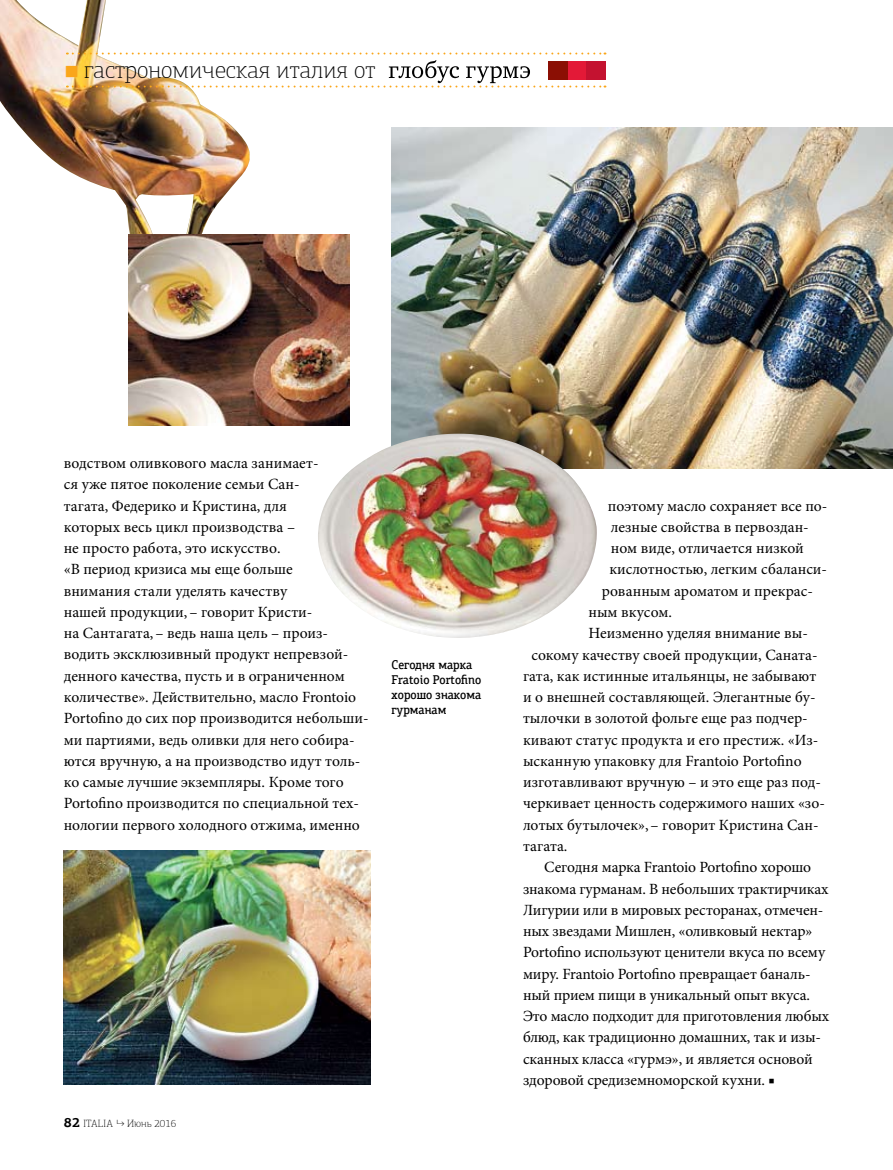
<style>
.page{position:relative;width:893px;height:1170px;background:#fff}
.page>*{position:absolute;margin:0;border:0;box-sizing:border-box;transform-origin:0 0}
.t1{font:100 24px "PF Agora Slab Pro";color:#000}
.t2{font:15.6px/21.3px "Minion Pro";color:#000}
.t3{font:500 12.75px/15px "PF Agora Slab Pro";color:#000;scale:.9 1}
.t4{font:100 10.5px "PF Agora Slab Pro";color:#000}
.s1{font-size:18px;color:#faa61a}
.s2{font-weight:700;font-size:13.5px}
</style>
<div class="page">
<img style="left:392px;top:128px;width:501px;height:340px">
<img style="left:64px;top:850px;width:306px;height:234px">
<img style="left:318px;top:433px;width:279px;height:205px">
<img style="left:0;top:0;width:250px;height:247px">
<img style="left:129px;top:234px;width:221px;height:191px">
<svg style="left:67px;top:53px;width:538px;height:1px"></svg>
<svg style="left:67px;top:60px;width:538px;height:27px"></svg>
<div style="left:549px;top:61px;width:19px;height:19px;background:#8b0f04"></div>
<div style="left:568px;top:61px;width:18px;height:19px;background:#e31937"></div>
<div style="left:586px;top:61px;width:19px;height:19px;background:#c41230"></div>
<h1 class="t1" style="left:64px;top:56px;width:313px"><span class="s1">■</span> гастрономическая италия от</h1>
<p class="t2" style="left:64px;top:452px;width:307px">водством оливкового масла занимает-<br>ся уже пятое поколение семьи Сан-<br>тагата, Федерико и Кристина, для<br>которых весь цикл производства –<br>не просто работа, это искусство.<br>«В период кризиса мы еще больше<br>внимания стали уделять качеству<br>нашей продукции,– говорит Кристи-<br>на Сантагата,– ведь наша цель – произ&shy;водить эксклюзивный продукт непревзой&shy;денного качества, пусть и в ограниченном количестве». Действительно, масло Frontoio Portofino до сих пор производится небольши&shy;ми партиями, ведь оливки для него собира&shy;ются вручную, а на производство идут толь&shy;ко самые лучшие экземпляры. Кроме того Portofino производится по специальной тех&shy;нологии первого холодного отжима, именно</p>
<p class="t3" style="left:392px;top:657px;width:101px">Сегодня марка<br>Fratoio Portofino хорошо знакома гурманам</p>
<p class="t4" style="left:64px;top:1117px;width:114px"><span class="s2">82</span> Italia ↳ Июнь 2016</p>
<p class="t2" style="left:608px;top:495px;width:221px">поэтому масло сохраняет все по-</p>
<p class="t2" style="left:611px;top:516px;width:199px">лезные свойства в первоздан-</p>
<p class="t2" style="left:611px;top:537px;width:194px">ном виде, отличается низкой</p>
<p class="t2" style="left:609px;top:559px;width:219px">кислотностью, легким сбаланси-</p>
<p class="t2" style="left:602px;top:580px;width:213px">рованным ароматом и прекрас-</p>
<p class="t2" style="left:588px;top:601px;width:85px">ным вкусом.</p>
<p class="t2" style="left:589px;top:622px;width:221px">Неизменно уделяя внимание вы-</p>
<p class="t2" style="left:531px;top:644px;width:288px">сокому качеству своей продукции, Саната-</p>
<p class="t2" style="left:523px;top:665px;width:295px">гата, как истинные итальянцы, не забывают</p>
<p class="t2" style="left:523px;top:686px;width:294px">и о внешней составляющей. Элегантные бу-</p>
<p class="t2" style="left:523px;top:707px;width:286px">тылочки в золотой фольге еще раз подчер-</p>
<p class="t2" style="left:523px;top:729px;width:297px">кивают статус продукта и его престиж. «Из-</p>
<p class="t2" style="left:523px;top:750px;width:280px">ысканную упаковку для Frantoio Portofino</p>
<p class="t2" style="left:523px;top:771px;width:299px">изготавливают вручную – и это еще раз под-</p>
<p class="t2" style="left:523px;top:792px;width:304px">черкивает ценность содержимого наших «зо-</p>
<p class="t2" style="left:523px;top:814px;width:297px">лотых бутылочек»,– говорит Кристина Сан-</p>
<p class="t2" style="left:523px;top:835px;width:46px">тагата.</p>
<p class="t2" style="left:544px;top:856px;width:268px">Сегодня марка Frantoio Portofino хорошо</p>
<p class="t2" style="left:523px;top:877px;width:307px">знакома гурманам. В небольших трактирчиках</p>
<p class="t2" style="left:523px;top:899px;width:302px">Лигурии или в мировых ресторанах, отмечен-</p>
<p class="t2" style="left:523px;top:920px;width:291px">ных звездами Мишлен, «оливковый нектар»</p>
<p class="t2" style="left:523px;top:941px;width:304px">Portofino используют ценители вкуса по всему</p>
<p class="t2" style="left:523px;top:963px;width:289px">миру. Frantoio Portofino превращает баналь-</p>
<p class="t2" style="left:523px;top:984px;width:288px">ный прием пищи в уникальный опыт вкуса.</p>
<p class="t2" style="left:523px;top:1005px;width:308px">Это масло подходит для приготовления любых</p>
<p class="t2" style="left:523px;top:1026px;width:300px">блюд, как традиционно домашних, так и изы-</p>
<p class="t2" style="left:523px;top:1048px;width:291px">сканных класса «гурмэ», и является основой</p>
<p class="t2" style="left:523px;top:1069px;width:253px">здоровой средиземноморской кухни. ■</p>
</div>
